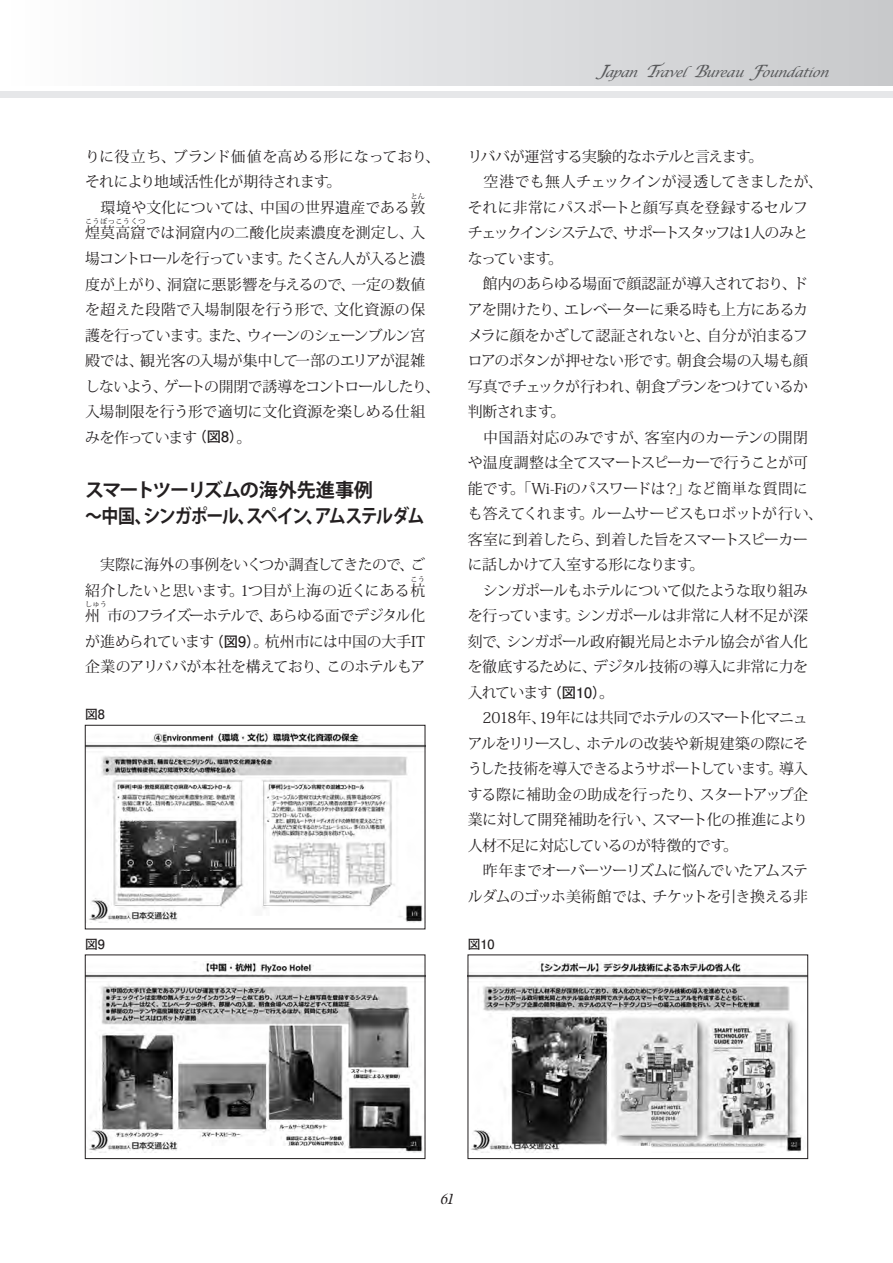
<style>
.page{position:relative;width:893px;height:1263px;background:#fff}
.page>*{position:absolute;margin:0;border:0;box-sizing:border-box;transform-origin:0 0}
.t1{font:700 19.2px/25.5px "Koz Go Pro";letter-spacing:-.075em;color:#231f20}
.t2{font:14.85px/25.5px "Koz Min Pr 6 N";letter-spacing:-.03em;color:#231f20}
.t3{font:14.85px/25.5px "Koz Min Pr 6 N";color:#231f20}
.t4{font:14.85px "Koz Min Pr 6 N";letter-spacing:.015em;color:#231f20}
.t5{font:italic 14.85px "Galliard";color:#231f20}
.t6{font:italic 12.75px "Lucida Calligraphy";color:#57585a}
.t7{font:700 12.75px "Futo Go B101 Pro";color:#231f20}
.t8{font:7.5px "Koz Min Pr 6 N";color:#231f20}
.s1{font-family:"Futo Go B101 Pro";font-weight:700;font-size:14.4px}
.s2{font-size:16.95px}
</style>
<div class="page">
<div style="left:0;top:0;width:893px;height:85px;background:linear-gradient(to right,#fefeff,#c7c8ca)"></div>
<div style="left:0;top:91px;width:893px;height:7px;background:#e6e7e9"></div>
<img style="left:87px;top:731px;width:336px;height:192px">
<div style="left:85px;top:725px;width:340px;height:204px;border:1px solid #231f20"></div>
<img style="left:87px;top:961px;width:336px;height:191px">
<div style="left:85px;top:955px;width:340px;height:204px;border:1px solid #231f20"></div>
<img style="left:470px;top:961px;width:336px;height:191px">
<div style="left:468px;top:955px;width:340px;height:204px;border:1px solid #231f20"></div>
<p class="t3" style="left:85px;top:144px;width:357px">りに役立ち、ブランド価値を高める形になっており、それにより地域活性化が期待されます。<br>　環境や文化については、中国の世界遺産である敦</p>
<p class="t8" style="left:410px;top:192px;width:16px">とん</p>
<p class="t4" style="left:85px;top:225px;width:342px">煌莫高窟では洞窟内の二酸化炭素濃度を測定し、入</p>
<p class="t8" style="left:85px;top:217px;width:62px">こうぼっこうくつ</p>
<p class="t2" style="left:85px;top:246px;width:357px">場コントロールを行っています。たくさん人が入ると濃度が上がり、洞窟に悪影響を与えるので、一定の数値を超えた段階で入場制限を行う形で、文化資源の保護を行っています。また、ウィーンのシェーンブルン宮殿では、観光客の入場が集中して一部のエリアが混雑しないよう、ゲートの開閉で誘導をコントロールしたり、入場制限を行う形で適切に文化資源を楽しめる仕組みを作っています<span class="s1">（図8）</span>。</p>
<p class="t1" style="left:85px;top:479px;width:341px">スマートツーリズムの海外先進事例　<br>～中国、シンガポール、スペイン、アムステルダム</p>
<p class="t2" style="left:85px;top:552px;width:342px">　実際に海外の事例をいくつか調査してきたので、ご紹介したいと思います。1つ目が上海の近くにある杭</p>
<p class="t8" style="left:410px;top:575px;width:16px">こう</p>
<p class="t8" style="left:85px;top:600px;width:24px">しゅう</p>
<p class="t2" style="left:85px;top:603px;width:342px;text-align:justify;text-indent:23px">市のフライズーホテルで、あらゆる面でデジタル化が進められています<span class="s1">（図9）</span>。杭州市には中国の大手IT企業のアリババが本社を構えており、このホテルもア</p>
<p class="t2" style="left:85px;top:603px;width:16px">州</p>
<p class="t7" style="left:85px;top:704px;width:21px">図8</p>
<p class="t6" style="left:597px;top:65px;width:237px"><span class="s2">J</span>apan <span class="s2">T</span>ravel<span class="s2">B</span>ureau <span class="s2">F</span>oundation</p>
<p class="t2" style="left:468px;top:144px;width:357px">リババが運営する実験的なホテルと言えます。<br>　空港でも無人チェックインが浸透してきましたが、それに非常にパスポートと顔写真を登録するセルフチェックインシステムで、サポートスタッフは1人のみとなっています。<br>　館内のあらゆる場面で顔認証が導入されており、ドアを開けたり、エレベーターに乗る時も上方にあるカメラに顔をかざして認証されないと、自分が泊まるフロアのボタンが押せない形です。朝食会場の入場も顔写真でチェックが行われ、朝食プランをつけているか判断されます。<br>　中国語対応のみですが、客室内のカーテンの開閉や温度調整は全てスマートスピーカーで行うことが可能です。「Wi-Fiのパスワードは？」など簡単な質問にも答えてくれます。ルームサービスもロボットが行い、客室に到着したら、到着した旨をスマートスピーカーに話しかけて入室する形になります。<br>　シンガポールもホテルについて似たような取り組みを行っています。シンガポールは非常に人材不足が深刻で、シンガポール政府観光局とホテル協会が省人化を徹底するために、デジタル技術の導入に非常に力を入れています<span class="s1">（図10）</span>。<br>　2018年、19年には共同でホテルのスマート化マニュアルをリリースし、ホテルの改装や新規建築の際にそうした技術を導入できるようサポートしています。導入する際に補助金の助成を行ったり、スタートアップ企業に対して開発補助を行い、スマート化の推進により人材不足に対応しているのが特徴的です。<br>　昨年までオーバーツーリズムに悩んでいたアムステルダムのゴッホ美術館では、チケットを引き換える非</p>
<p class="t7" style="left:85px;top:934px;width:21px">図9</p>
<p class="t7" style="left:468px;top:934px;width:28px">図10</p>
<p class="t5" style="left:439px;top:1190px;width:16px">61</p>
</div>
